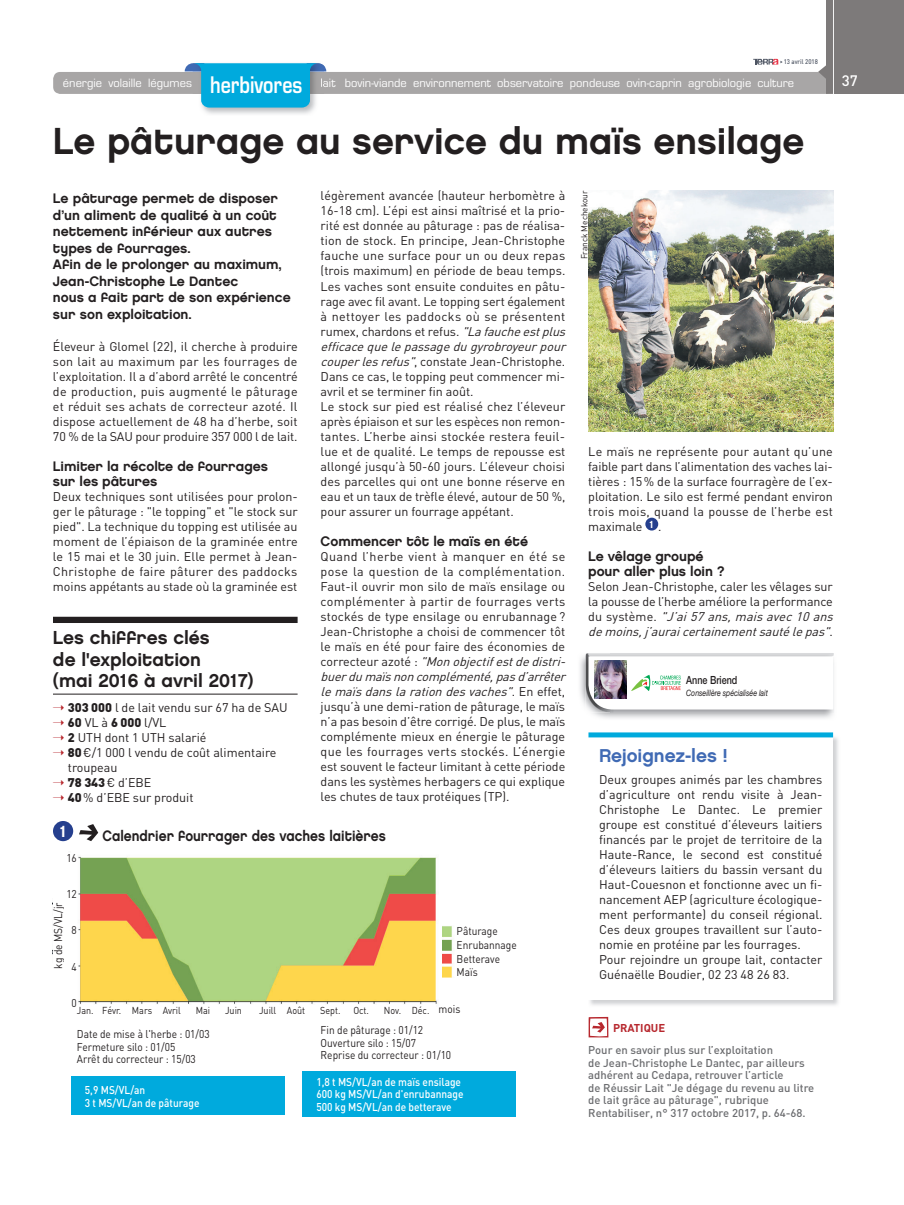
<style>
.page{position:relative;width:904px;height:1205px;background:#fff}
.page>*{position:absolute;margin:0;border:0;box-sizing:border-box;transform-origin:0 0}
.t1{font:37.5px "Chalet New York Nineteen Eighty";color:#231f20}
.t2{font:700 25px "Eurostile T";color:#fff;scale:.8 1}
.t3{font:18.75px/21.2px "Chalet New York Nineteen Eighty";color:#231f20}
.t4{font:18.75px "Chalet New York Nineteen Eighty";color:#406ab4}
.t5{font:16.25px "Chalet New York Nineteen Eighty";color:#fff}
.t6{font:15px "Chalet New York Nineteen Eighty";color:#231f20;scale:.9 1}
.t7{font:500 15px "DIN";color:#fff}
.t8{font:13.75px/16.5px "Chalet New York Nineteen Eighty";color:#231f20}
.t9{font:12.5px/15px "DIN";color:#231f20}
.t10{font:12.5px "Eurostile T";color:#fff}
.t11{font:500 11.25px/12.5px "DIN";color:#6c6d70}
.t12{font:11.25px/12.5px "DIN";color:#231f20;scale:.9 1}
.t13{font:500 11.25px/12.5px "DIN";color:#fff;scale:.9 1}
.t14{font:500 11.25px "Helvetica Neue";color:#231f20;scale:.8 1}
.t15{font:700 11.25px "DIN";color:#b7282e}
.t16{font:10px "DIN";color:#231f20;scale:.9 1}
.t17{font:italic 8.75px "Helvetica Neue";color:#231f20;scale:.8 1}
.t18{font:8.75px "DIN";color:#231f20;scale:.95 1}
.t19{font:500 6.62px "DIN";color:#4f5664;scale:.9 1}
.s1{font-style:italic}
.s2{color:#b7282e}
.s3{font-weight:900}
</style>
<div class="page">
<div style="left:53px;top:72px;width:779px;height:22px;background:#a8a6a6;border-radius:7px"></div>
<div style="left:834px;top:0;width:70px;height:94px;background:#7d7a7a"></div>
<svg style="left:753px;top:59px;width:29px;height:6px"></svg>
<svg style="left:818px;top:0;width:15px;height:94px"></svg>
<svg style="left:185px;top:63px;width:141px;height:45px"></svg>
<div style="left:645px;top:518px;width:13px;height:12px;background:#253f8e;border-radius:50%"></div>
<img style="left:580px;top:656px;width:253px;height:62px">
<img style="left:585px;top:653px;width:25px;height:60px">
<img style="left:610px;top:653px;width:223px;height:60px">
<svg style="left:588px;top:656px;width:245px;height:53px"></svg>
<img style="left:588px;top:190px;width:245px;height:242px">
<svg style="left:588px;top:1017px;width:20px;height:20px"></svg>
<img style="left:590px;top:734px;width:248px;height:271px">
<div style="left:588px;top:735px;width:245px;height:265px;background:#fff"></div>
<div style="left:588px;top:732px;width:245px;height:5px;background:#0ad"></div>
<div style="left:53px;top:617px;width:244px;height:6px;background:#231f20"></div>
<hr style="left:53px;top:694px;width:244px;height:1px;background:#231f20">
<div style="left:53px;top:821px;width:20px;height:20px;background:#253f8e;border-radius:50%"></div>
<svg style="left:79px;top:824px;width:19px;height:17px"></svg>
<img style="left:78px;top:856px;width:374px;height:148px">
<img style="left:442px;top:926px;width:10px;height:51px">
<div style="left:71px;top:1076px;width:213px;height:39px;background:#0ad"></div>
<div style="left:302px;top:1071px;width:214px;height:45px;background:#0ad"></div>
<p class="t19" style="left:783px;top:58px;width:40px">13 avril 2018</p>
<p class="t10" style="left:63px;top:75px;width:131px">énergie volaille légumes</p>
<p class="t10" style="left:320px;top:75px;width:475px">lait bovin-viande environnement observatoire pondeuse ovin-caprin agrobiologie culture</p>
<p class="t7" style="left:842px;top:71px;width:17px">37</p>
<h2 class="t2" style="left:210px;top:70px;width:117px">herbivores</h2>
<h1 class="t1" style="left:53px;top:118px;width:752px">Le pâturage au service du maïs ensilage</h1>
<p class="t9" style="left:320px;top:188px;width:250px">légèrement avancée (hauteur herbomètre à 16-18 cm). L’épi est ainsi maîtrisé et la prio&shy;rité est donnée au pâturage : pas de réalisa&shy;tion de stock. En principe, Jean-Christophe fauche une surface pour un ou deux repas (trois maximum) en période de beau temps.<br>Les vaches sont ensuite conduites en pâtu&shy;rage avec fil avant. Le topping sert également à nettoyer les paddocks où se présentent rumex, chardons et refus. <span class="s1">"Lafaucheestplus efficacequelepassagedugyrobroyeurpour couperlesrefus"</span>, constate Jean-Christophe.<br>Dans ce cas, le topping peut commencer mi&shy;avril et se terminer fin août.<br>Le stock sur pied est réalisé chez l’éleveur après épiaison et sur les espèces non remon&shy;tantes. L’herbe ainsi stockée restera feuil&shy;lue et de qualité. Le temps de repousse est allongé jusqu’à 50-60 jours. L’éleveur choisi des parcelles qui ont une bonne réserve en eau et un taux de trèfle élevé, autour de 50 %, pour assurer un fourrage appétant.</p>
<p class="t8" style="left:320px;top:532px;width:209px">Commencer tôt le maïs en été</p>
<p class="t9" style="left:320px;top:548px;width:250px">Quand l’herbe vient à manquer en été se pose la question de la complémentation.<br>Faut-il ouvrir mon silo de maïs ensilage ou complémenter à partir de fourrages verts stockés de type ensilage ou enrubannage ?<br>Jean-Christophe a choisi de commencer tôt le maïs en été pour faire des économies de c o r re c t e u r a z o t é : <span class="s1">"Monobjectifestdedistri&shy;buerdumaïsnoncomplémenté,pasd’arrêter lemaïsdanslarationdesvaches"</span>. E n e f f e t , jusqu’à une demi-ration de pâturage, le maïs n’a pas besoin d’être corrigé. De plus, le maïs complémente mieux en énergie le pâturage que les fourrages verts stockés. L’énergie est souvent le facteur limitant à cette période dans les systèmes herbagers ce qui explique les chutes de taux protéiques (TP).</p>
<p class="t8" style="left:53px;top:190px;width:239px">Le pâturage permet de disposer d’un aliment de qualité à un coût nettement inférieur aux autres types de fourrages.<br>Afin de le prolonger au maximum,<br>Jean-Christophe Le Dantec<br>nous a fait part de son expérience sur son exploitation.</p>
<p class="t9" style="left:53px;top:338px;width:246px;text-align:justify">Éleveur à Glomel (22), il cherche à produire son lait au maximum par les fourrages de l’exploitation. Il a d’abord arrêté le concentré de production, puis augmenté le pâturage et réduit ses achats de correcteur azoté. Il dispose actuellement de 48 ha d’herbe, soit 70 % de la SAU pour produire 357 000 l de lait.</p>
<p class="t8" style="left:53px;top:458px;width:216px;line-height:15px">Limiter la récolte de fourrages sur les pâtures</p>
<p class="t9" style="left:53px;top:488px;width:246px;text-align:justify">Deux techniques sont utilisées pour prolon&shy;ger le pâturage : "le topping" et "le stock sur pied". La technique du topping est utilisée au moment de l’épiaison de la graminée entre le 15 mai et le 30 juin. Elle permet à Jean-Christophe de faire pâturer des paddocks moins appétants au stade où la graminée est</p>
<h3 class="t3" style="left:53px;top:627px;width:202px">Les chiffres clés<br>de l'exploitation<br>(mai 2016 à avril 2017)</h3>
<p class="t9" style="left:53px;top:700px;width:236px"><span class="s2">➝</span> <span class="s3">303 000</span> l de lait vendu sur 67 ha de SAU</p>
<p class="t9" style="left:53px;top:715px;width:115px"><span class="s2">➝</span> <span class="s3">60</span> VL à <span class="s3">6 000</span> l/VL</p>
<p class="t9" style="left:53px;top:730px;width:155px"><span class="s2">➝</span> <span class="s3">2</span> UTH dont 1 UTH salarié</p>
<p class="t9" style="left:53px;top:745px;width:225px"><span class="s2">➝</span> <span class="s3">80</span> €/1 000 l vendu de coût alimentaire</p>
<p class="t9" style="left:68px;top:760px;width:51px">troupeau</p>
<p class="t9" style="left:53px;top:775px;width:100px"><span class="s2">➝</span> <span class="s3">78 343</span> € d’EBE</p>
<p class="t9" style="left:53px;top:790px;width:142px"><span class="s2">➝</span> <span class="s3">40</span> % d’EBE sur produit</p>
<h3 class="t5" style="left:60px;top:822px;width:8px">1</h3>
<p class="t6" style="left:102px;top:827px;width:316px">Calendrier fourrager des vaches laitières</p>
<p class="t12" style="left:66px;top:851px;width:13px">16</p>
<p class="t12" style="left:66px;top:888px;width:13px">12</p>
<p class="t12" style="left:72px;top:924px;width:7px">8</p>
<p class="t12" style="left:72px;top:960px;width:7px">4</p>
<p class="t12" style="left:72px;top:996px;width:7px">0</p>
<p class="t12" style="left:52px;top:968px;width:75px;rotate:-90deg">kg de MS/VL/jr</p>
<p class="t12" style="left:456px;top:924px;width:68px;line-height:13.8px">Pâturage<br>Enrubannage<br>Betterave<br>Maïs</p>
<p class="t12" style="left:438px;top:1003px;width:26px">mois</p>
<p class="t16" style="left:77px;top:1004px;width:117px">Jan. Févr. Mars Avril</p>
<p class="t16" style="left:196px;top:1004px;width:17px">Mai</p>
<p class="t16" style="left:225px;top:1004px;width:20px">Juin</p>
<p class="t16" style="left:259px;top:1004px;width:53px">Juill Août</p>
<p class="t16" style="left:320px;top:1004px;width:24px">Sept.</p>
<p class="t16" style="left:353px;top:1004px;width:19px">Oct.</p>
<p class="t16" style="left:384px;top:1004px;width:52px">Nov. Déc.</p>
<p class="t12" style="left:77px;top:1027px;width:149px">Date de mise à l'herbe : 01/03<br>Fermeture silo : 01/05<br>Arrêt du correcteur : 15/03</p>
<p class="t12" style="left:320px;top:1023px;width:147px">Fin de pâturage : 01/12<br>Ouverture silo : 15/07<br>Reprise du correcteur : 01/10</p>
<p class="t13" style="left:85px;top:1083px;width:129px">5,9 MS/VL/an<br>3 t MS/VL/an de pâturage</p>
<p class="t13" style="left:316px;top:1075px;width:165px">1,8 t MS/VL/an de maïs ensilage<br>600 kg MS/VL/an d'enrubannage<br>500 kg MS/VL/an de betterave</p>
<p class="t18" style="left:579px;top:259px;width:74px;rotate:-90deg">Franck Mechekour</p>
<p class="t9" style="left:588px;top:443px;width:246px;text-align:justify">Le maïs ne représente pour autant qu’une faible part dans l’alimentation des vaches lai&shy;tières : 15 % de la surface fourragère de l’ex&shy;ploitation. Le silo est fermé pendant environ trois mois, quand la pousse de l’herbe est maximale <sup>1</sup> .</p>
<p class="t8" style="left:588px;top:548px;width:138px;line-height:15px">Le vêlage groupé pour aller plus loin ?</p>
<p class="t9" style="left:588px;top:578px;width:250px">Selon Jean-Christophe, caler les vêlages sur la pousse de l’herbe améliore la performance d u sys t è m e . <span class="s1">"J’ai57ans,maisavec10ans demoins,j ’auraicertainementsautélepas"</span>.</p>
<p class="t14" style="left:686px;top:673px;width:65px">Anne Briend</p>
<p class="t17" style="left:686px;top:687px;width:104px">Conseillère spécialisée lait</p>
<h3 class="t4" style="left:599px;top:744px;width:130px">Rejoignez-les !</h3>
<p class="t9" style="left:599px;top:772px;width:225px">Deux groupes animés par les chambres d’agriculture ont rendu visite à Jean-Christophe Le Dantec. Le premier groupe est constitué d’éleveurs laitiers financés par le projet de territoire de la Haute-Rance, le second est constitué d’éleveurs laitiers du bassin versant du Haut-Couesnon et fonctionne avec un fi&shy;nancement AEP (agriculture écologique&shy;ment performante) du conseil régional.<br>Ces deux groupes travaillent sur l’auto&shy;nomie en protéine par les fourrages.<br>Pour rejoindre un groupe lait, contacter Guénaëlle Boudier, 02 23 48 26 83.</p>
<p class="t15" style="left:613px;top:1020px;width:54px">PRATIQUE</p>
<p class="t11" style="left:588px;top:1043px;width:227px">Pour en savoir plus sur l’exploitation<br>de Jean-Christophe Le Dantec, par ailleurs adhérent au Cedapa, retrouver l’article<br>de Réussir Lait "Je dégage du revenu au litre de lait grâce au pâturage", rubrique Rentabiliser, n° 317 octobre 2017, p. 64-68.</p>
</div>
